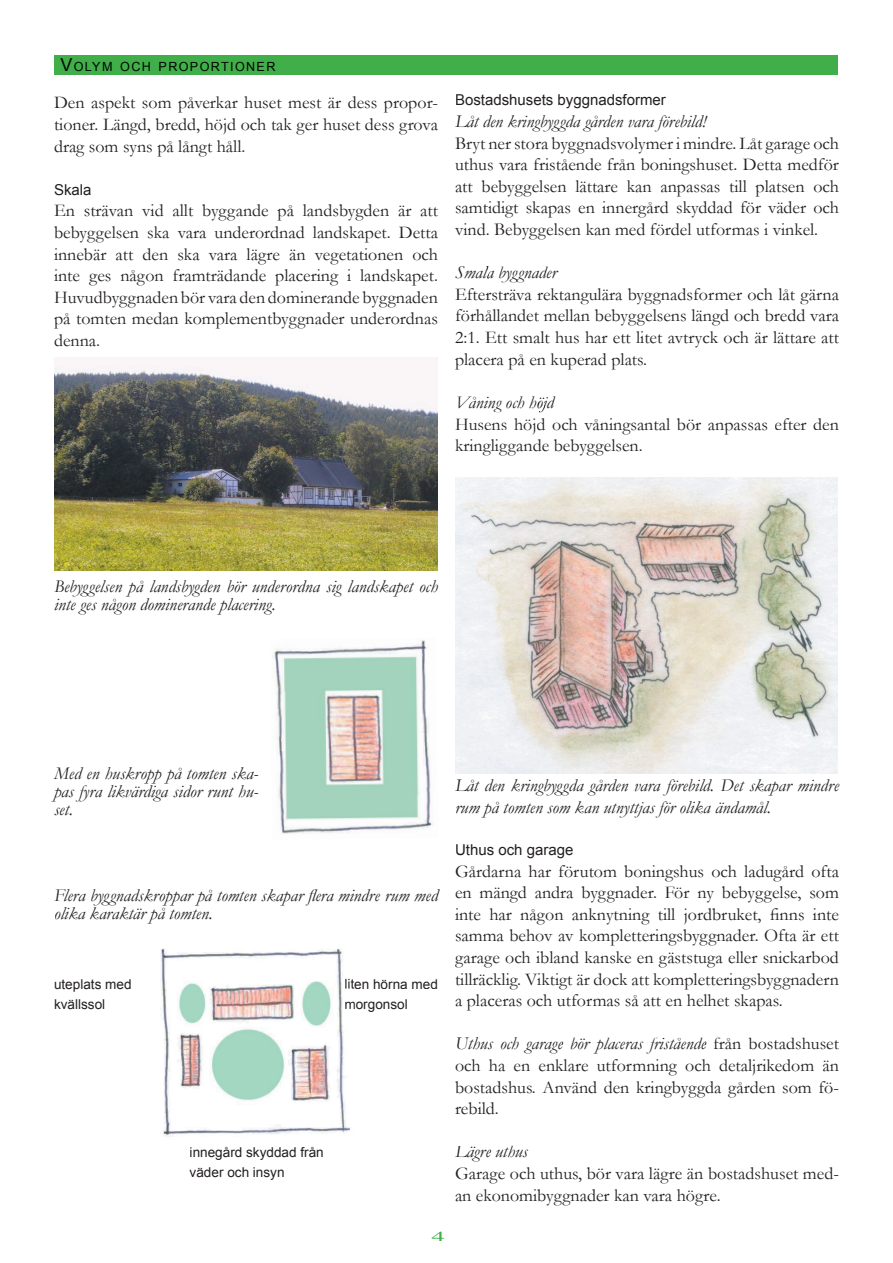
<style>
.page{position:relative;width:893px;height:1263px;background:#fff}
.page>*{position:absolute;margin:0;border:0;box-sizing:border-box;transform-origin:0 0}
.t1{font:18px/21.6px "Garamond";color:#231f20;text-align:justify}
.t2{font:italic 18px/18px "Garamond";color:#231f20}
.t3{font:15px "Arial";color:#231f20}
.t4{font:13.5px/20.4px "Arial";color:#231f20}
.t5{font:13.5px "Times New Roman";color:#40ae49;scale:2 1}
.t6{font:12.6px "Arial";letter-spacing:.105em;color:#000700}
.s1{font-size:18px}
.s2{font-style:italic}
</style>
<div class="page">
<img style="left:54px;top:357px;width:384px;height:213px">
<img style="left:455px;top:478px;width:382px;height:296px">
<div style="left:54px;top:55px;width:784px;height:20px;background:#40ae49"></div>
<img style="left:273px;top:640px;width:160px;height:194px">
<img style="left:160px;top:948px;width:190px;height:189px">
<svg style="left:345px;top:979px;width:8px;height:10px"></svg>
<svg style="left:345px;top:999px;width:8px;height:13px"></svg>
<p class="t6" style="left:60px;top:58px;width:217px"><span class="s1">V</span>OLYM OCH PROPORTIONER</p>
<p class="t1" style="left:54px;top:92px;width:385px">Den aspekt som påverkar huset mest är dess propor&shy;tioner. Längd, bredd, höjd och tak ger huset dess grova drag som syns på långt håll.</p>
<p class="t3" style="left:54px;top:180px;width:39px">Skala</p>
<p class="t1" style="left:54px;top:200px;width:385px">En strävan vid allt byggande på landsbygden är att bebyggelsen ska vara underordnad landskapet. Detta innebär att den ska vara lägre än vegetationen och inte ges någon framträdande placering i landskapet.<br>Huvudbyggnaden bör vara den dominerande byggnaden på tomten medan komplementbyggnader underordnas denna.</p>
<p class="t3" style="left:455px;top:90px;width:212px">Bostadshusets byggnadsformer</p>
<p class="t2" style="left:455px;top:112px;width:253px">Låt den kringbyggda gården vara förebild!</p>
<p class="t1" style="left:455px;top:132px;width:385px">Bryt ner stora byggnadsvolymer i mindre. Låt garage och uthus vara fristående från boningshuset. Detta medför att bebyggelsen lättare kan anpassas till platsen och samtidigt skapas en innergård skyddad för väder och vind. Bebyggelsen kan med fördel utformas i vinkel.</p>
<p class="t2" style="left:455px;top:263px;width:103px">Smala byggnader</p>
<p class="t1" style="left:455px;top:283px;width:385px">Eftersträva rektangulära byggnadsformer och låt gärna förhållandet mellan bebyggelsens längd och bredd vara 2:1. Ett smalt hus har ett litet avtryck och är lättare att placera på en kuperad plats.</p>
<p class="t2" style="left:455px;top:393px;width:100px">Våning och höjd</p>
<p class="t1" style="left:455px;top:413px;width:385px">Husens höjd och våningsantal bör anpassas efter den kringliggande bebyggelsen.</p>
<p class="t2" style="left:54px;top:576px;width:385px">Bebyggelsen på landsbygden bör underordna sig landskapet och inte ges någon dominerande placering.</p>
<p class="t2" style="left:54px;top:764px;width:206px;text-align:justify">Med en huskropp på tomten ska&shy;pas fyra likvärdiga sidor runt hu&shy;set.</p>
<p class="t2" style="left:54px;top:885px;width:385px">Flera byggnadskroppar på tomten skapar flera mindre rum med olika karaktär på tomten.</p>
<p class="t4" style="left:54px;top:974px;width:79px">uteplats med kvällssol</p>
<p class="t4" style="left:344px;top:974px;width:95px">liten hörna med morgonsol</p>
<p class="t4" style="left:190px;top:1142px;width:136px">innegård skyddad från väder och insyn</p>
<p class="t5" style="left:432px;top:1227px;width:8px">4</p>
<p class="t2" style="left:455px;top:774px;width:385px;line-height:21.6px">Låt den kringbyggda gården vara förebild. Det skapar mindre rum på tomten som kan utnyttjas för olika ändamål.</p>
<p class="t3" style="left:455px;top:840px;width:120px">Uthus och garage</p>
<p class="t1" style="left:455px;top:860px;width:385px">Gårdarna har förutom boningshus och ladugård ofta en mängd andra byggnader. För ny bebyggelse, som inte har någon anknytning till jordbruket, finns inte samma behov av kompletteringsbyggnader. Ofta är ett garage och ibland kanske en gäststuga eller snickarbod tillräcklig. Viktigt är dock att kompletteringsbyggnadern a placeras och utformas så att en helhet skapas.</p>
<p class="t1" style="left:455px;top:1032px;width:385px"><span class="s2">Uthus och garage bör placeras fristående</span> från bostadshuset och ha en enklare utformning och detaljrikedom än bostadshus. Använd den kringbyggda gården som fö&shy;rebild.</p>
<p class="t2" style="left:455px;top:1142px;width:74px">Lägre uthus</p>
<p class="t1" style="left:455px;top:1162px;width:385px">Garage och uthus, bör vara lägre än bostadshuset med&shy;an ekonomibyggnader kan vara högre.</p>
</div>
